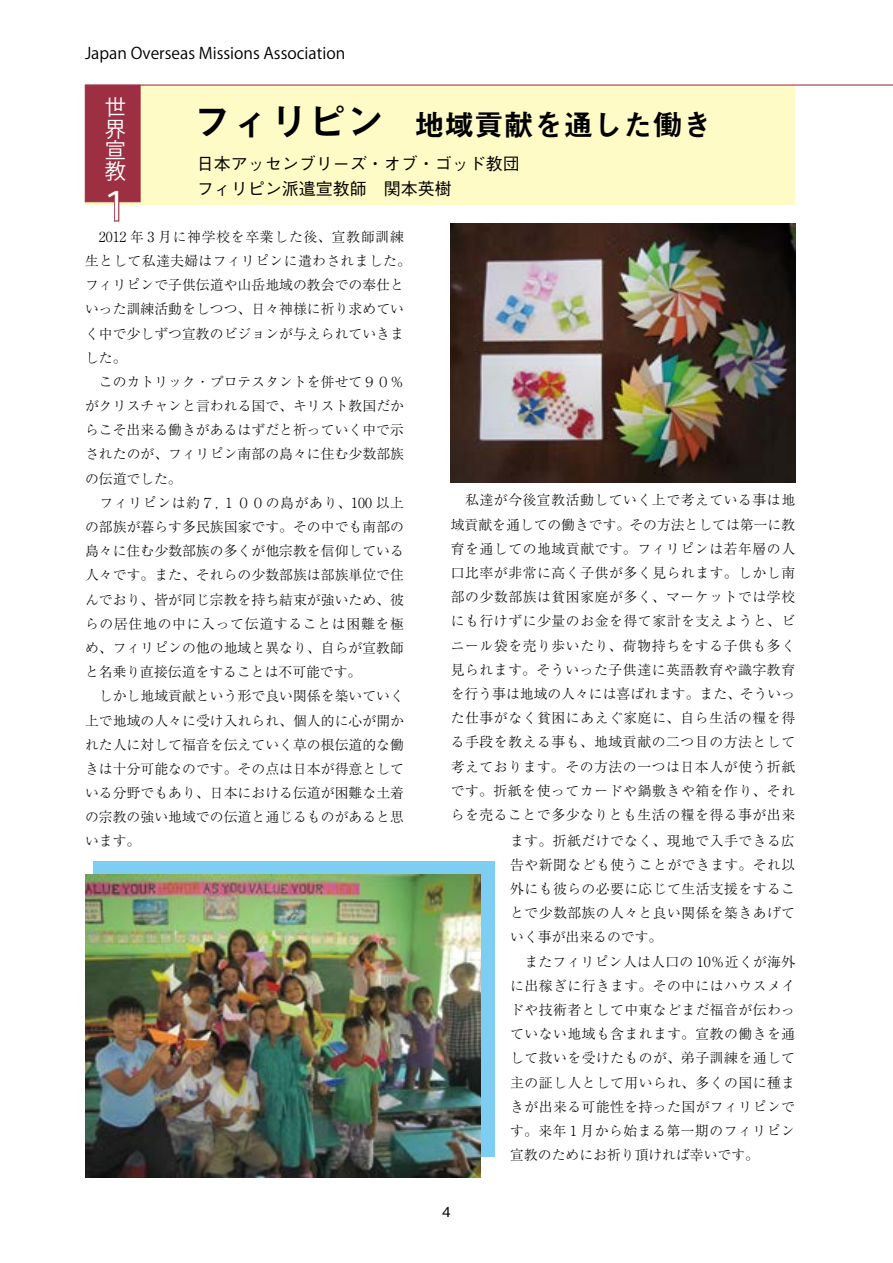
<style>
.page{position:relative;width:893px;height:1263px;background:#fff}
.page>*{position:absolute;margin:0;border:0;box-sizing:border-box;transform-origin:0 0}
.t1{font:38.25px "Koz Go Pro";color:#fff}
.t2{font:29.7px "Midashi Go Pro MB31";color:#000}
.t3{font:21.3px/21.3px "Koz Go Pro";color:#fff;text-align:justify}
.t4{font:500 16.95px/25.5px "Gothic BBB Pro";color:#000}
.t5{font:15.9px "Koz Go Pro";color:#000}
.t6{font:300 13.8px/24.2px "Ryumin Pro";letter-spacing:.005em;color:#000}
.t7{font:300 13.8px/24.2px "Ryumin Pro";letter-spacing:.03em;color:#000}
.t8{font:500 13.8px "Gothic BBB Pro";color:#000}
.s1{font-size:38.25px}
</style>
<div class="page">
<div style="left:93px;top:861px;width:402px;height:296px;background:#7ecef4"></div>
<div style="left:85px;top:85px;width:709px;height:119px;background:#fffbc7"></div>
<img style="left:85px;top:874px;width:395px;height:304px">
<img style="left:451px;top:223px;width:344px;height:260px">
<hr style="left:85px;top:85px;width:808px;height:1px;background:#9c2f41">
<div style="left:85px;top:85px;width:55px;height:117px;background:#9c2f41;border:1px solid #9c2f41"></div>
<svg style="left:106px;top:200px;width:14px;height:22px"></svg>
<p class="t5" style="left:85px;top:43px;width:262px">Japan Overseas Missions Association</p>
<p class="t3" style="left:105px;top:97px;width:22px">世界宣教</p>
<p class="t1" style="left:96px;top:181px;width:24px">１</p>
<p class="t2" style="left:193px;top:101px;width:520px"><span class="s1">フィリピン</span>　地域貢献を通した働き</p>
<p class="t4" style="left:197px;top:148px;width:342px">日本アッセンブリーズ・オブ・ゴッド教団　フィリピン派遣宣教師　関本英樹</p>
<p class="t6" style="left:85px;top:223px;width:327px">　2012 年 3 月に神学校を卒業した後、宣教師訓練生として私達夫婦はフィリピンに遣わされました。フィリピンで子供伝道や山岳地域の教会での奉仕といった訓練活動をしつつ、日々神様に祈り求めていく中で少しずつ宣教のビジョンが与えられていきました。<br>　このカトリック・プロテスタントを併せて９０％がクリスチャンと言われる国で、キリスト教国だからこそ出来る働きがあるはずだと祈っていく中で示されたのが、フィリピン南部の島々に住む少数部族の伝道でした。<br>　フィリピンは約７，１００の島があり、100 以上の部族が暮らす多民族国家です。その中でも南部の島々に住む少数部族の多くが他宗教を信仰している人々です。また、それらの少数部族は部族単位で住んでおり、皆が同じ宗教を持ち結束が強いため、彼らの居住地の中に入って伝道することは困難を極め、フィリピンの他の地域と異なり、自らが宣教師と名乗り直接伝道をすることは不可能です。<br>　しかし地域貢献という形で良い関係を築いていく上で地域の人々に受け入れられ、個人的に心が開かれた人に対して福音を伝えていく草の根伝道的な働きは十分可能なのです。その点は日本が得意としている分野でもあり、日本における伝道が困難な土着の宗教の強い地域での伝道と通じるものがあると思います。</p>
<p class="t6" style="left:451px;top:487px;width:346px;text-align:justify">　私達が今後宣教活動していく上で考えている事は地域貢献を通しての働きです。その方法としては第一に教育を通しての地域貢献です。フィリピンは若年層の人口比率が非常に高く子供が多く見られます。しかし南部の少数部族は貧困家庭が多く、マーケットでは学校にも行けずに少量のお金を得て家計を支えようと、ビニール袋を売り歩いたり、荷物持ちをする子供も多く見られます。そういった子供達に英語教育や識字教育を行う事は地域の人々には喜ばれます。また、そういった仕事がなく貧困にあえぐ家庭に、自ら生活の糧を得る手段を教える事も、地域貢献の二つ目の方法として考えております。その方法の一つは日本人が使う折紙です。折紙を使ってカードや鍋敷きや箱を作り、それらを売ることで多少なりとも生活の糧を得る事が出来</p>
<p class="t8" style="left:440px;top:1201px;width:15px">４</p>
<p class="t7" style="left:510px;top:827px;width:286px">ます。折紙だけでなく、現地で入手できる広告や新聞なども使うことができます。それ以外にも彼らの必要に応じて生活支援をすることで少数部族の人々と良い関係を築きあげていく事が出来るのです。<br>　またフィリピン人は人口の 10％近くが海外に出稼ぎに行きます。その中にはハウスメイドや技術者として中東などまだ福音が伝わっていない地域も含まれます。宣教の働きを通して救いを受けたものが、弟子訓練を通して主の証し人として用いられ、多くの国に種まきが出来る可能性を持った国がフィリピンです。来年 1 月から始まる第一期のフィリピン宣教のためにお祈り頂ければ幸いです。</p>
</div>
